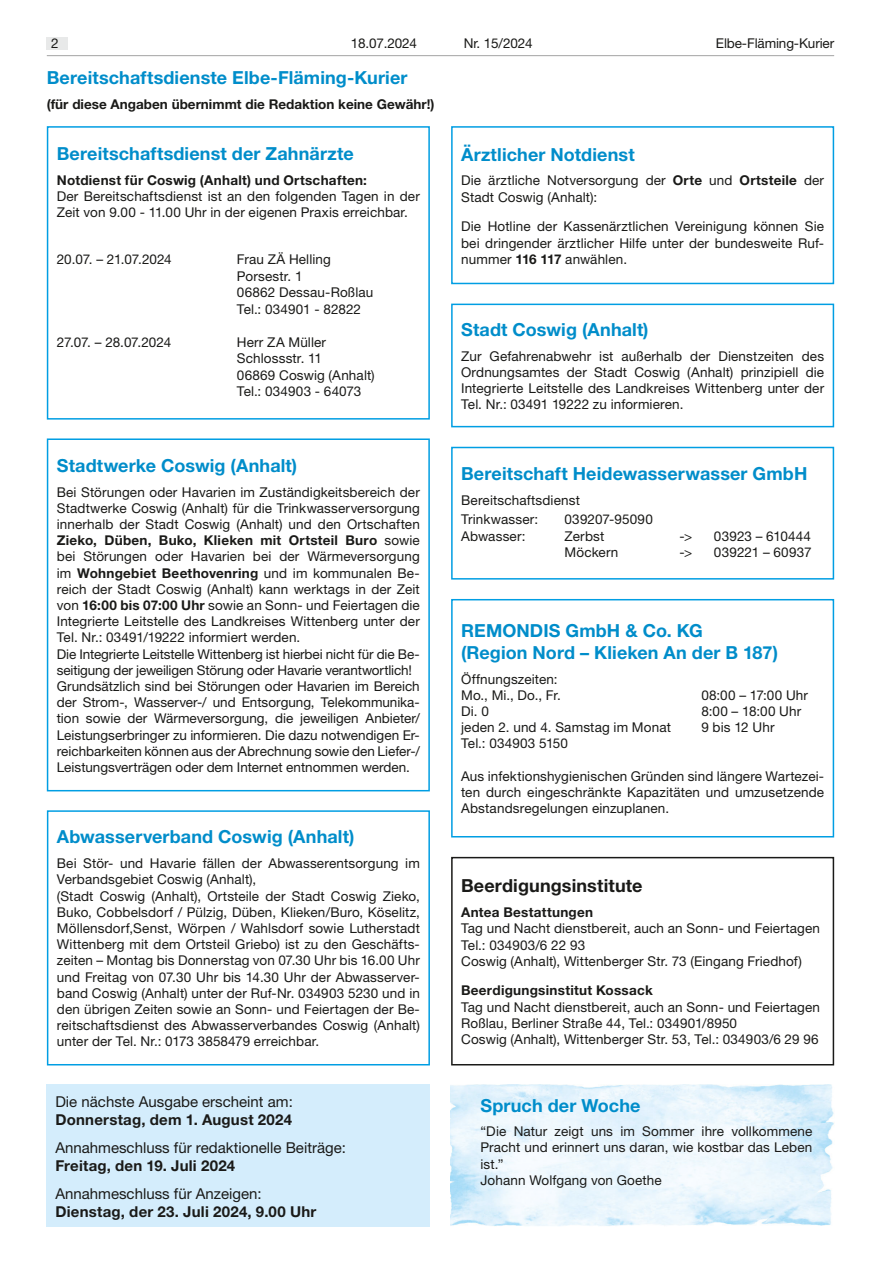
<style>
.page{position:relative;width:881px;height:1263px;background:#fff}
.page>*{position:absolute;margin:0;border:0;box-sizing:border-box;transform-origin:0 0}
.t1{font:700 18px/21.6px "Helvetica Neue LT";letter-spacing:.005em;color:#008dca}
.t2{font:700 18px "Helvetica Neue LT";letter-spacing:.005em;color:#1a1a18}
.t3{font:15px "Helvetica Neue LT";color:#1a1a18}
.t4{font:700 15px "Helvetica Neue LT";letter-spacing:.015em;color:#1a1a18}
.t5{font:13.5px/16.2px "Helvetica Neue LT";letter-spacing:.01em;color:#1a1a18}
.t6{font:700 13.5px "Helvetica Neue LT";letter-spacing:.015em;color:#1a1a18}
.t7{font:13.5px "Helvetica Neue LT";letter-spacing:-.015em;color:#1a1a18}
.t8{font:13.5px "Helvetica Neue LT";letter-spacing:-.01em;color:#1a1a18}
.s1{font-weight:700}
</style>
<div class="page">
<hr style="left:47px;top:55px;width:786px;height:1px;background:#1a1a18">
<div style="left:47px;top:37px;width:21px;height:13px;background:#e8e9e9"></div>
<img style="left:450px;top:1084px;width:383px;height:142px">
<div style="left:47px;top:126px;width:382px;height:294px;border:2px solid #009ee3"></div>
<div style="left:47px;top:438px;width:382px;height:353px;border:2px solid #009ee3"></div>
<div style="left:47px;top:810px;width:383px;height:255px;border:2px solid #009ee3"></div>
<div style="left:451px;top:126px;width:382px;height:158px;border:2px solid #009ee3"></div>
<div style="left:451px;top:304px;width:382px;height:123px;border:2px solid #009ee3"></div>
<div style="left:451px;top:447px;width:382px;height:133px;border:2px solid #009ee3"></div>
<div style="left:451px;top:599px;width:382px;height:238px;border:2px solid #009ee3"></div>
<div style="left:451px;top:857px;width:382px;height:208px;border:2px solid #1a1a18"></div>
<div style="left:47px;top:1084px;width:383px;height:143px;background:#d4edfc"></div>
<p class="t5" style="left:51px;top:35px;width:9px">2</p>
<p class="t5" style="left:350px;top:35px;width:68px">18.07.2024</p>
<p class="t5" style="left:463px;top:35px;width:70px">Nr. 15/2024</p>
<p class="t8" style="left:715px;top:35px;width:120px">Elbe-Fläming-Kurier</p>
<h1 class="t1" style="left:47px;top:67px;width:362px">Bereitschaftsdienste Elbe-Fläming-Kurier</h1>
<p class="t6" style="left:47px;top:96px;width:389px">(für diese Angaben übernimmt die Redaktion keine Gewähr!)</p>
<h1 class="t1" style="left:57px;top:143px;width:298px">Bereitschaftsdienst der Zahnärzte</h1>
<p class="t6" style="left:57px;top:172px;width:311px">Notdienst für Coswig (Anhalt) und Ortschaften:</p>
<p class="t5" style="left:57px;top:188px;width:364px">Der Bereitschaftsdienst ist an den folgenden Tagen in der<br>Zeit von 9.00 - 11.00 Uhr in der eigenen Praxis erreichbar.</p>
<p class="t7" style="left:57px;top:251px;width:116px">20.07. – 21.07.2024</p>
<p class="t5" style="left:237px;top:251px;width:138px;line-height:16.6px">Frau ZÄ Helling<br>Porsestr. 1<br>06862 Dessau-Roßlau<br>Tel.: 034901 - 82822</p>
<p class="t7" style="left:57px;top:334px;width:116px">27.07. – 28.07.2024</p>
<p class="t5" style="left:237px;top:333px;width:139px;line-height:16.6px">Herr ZA Müller<br>Schlossstr. 11<br>06869 Coswig (Anhalt)<br>Tel.: 034903 - 64073</p>
<h1 class="t1" style="left:461px;top:143px;width:175px">Ärztlicher Notdienst</h1>
<p class="t5" style="left:461px;top:172px;width:364px">Die ärztliche Notversorgung der <span class="s1">Orte</span> und <span class="s1">Ortsteile</span> der<br>Stadt Coswig (Anhalt):</p>
<p class="t5" style="left:461px;top:218px;width:364px;text-align:justify">Die Hotline der Kassenärztlichen Vereinigung können Sie bei dringender ärztlicher Hilfe unter der bundesweite Ruf&shy;nummer <span class="s1">116 117</span> anwählen.</p>
<h1 class="t1" style="left:461px;top:318px;width:189px">Stadt Coswig (Anhalt)</h1>
<p class="t5" style="left:461px;top:347px;width:364px;text-align:justify">Zur Gefahrenabwehr ist außerhalb der Dienstzeiten des Ordnungsamtes der Stadt Coswig (Anhalt) prinzipiell die Integrierte Leitstelle des Landkreises Wittenberg unter der Tel. Nr.: 03491 19222 zu informieren.</p>
<h1 class="t1" style="left:57px;top:454px;width:242px">Stadtwerke Coswig (Anhalt)</h1>
<p class="t5" style="left:57px;top:483px;width:364px">Bei Störungen oder Havarien im Zuständigkeitsbereich der Stadtwerke Coswig (Anhalt) für die Trinkwasserversorgung innerhalb der Stadt Coswig (Anhalt) und den Ortschaften <span class="s1">Zieko, Düben, Buko, Klieken mit Ortsteil Buro</span> sowie bei Störungen oder Havarien bei der Wärmeversorgung im <span class="s1">Wohngebiet Beethovenring</span> und im kommunalen Be&shy;reich der Stadt Coswig (Anhalt) kann werktags in der Zeit von <span class="s1">16:00 bis 07:00 Uhr</span> sowie an Sonn- und Feiertagen die Integrierte Leitstelle des Landkreises Wittenberg unter der Tel. Nr.: 03491/19222 informiert werden.<br>Die Integrierte Leitstelle Wittenberg ist hierbei nicht für die Be&shy;seitigung der jeweiligen Störung oder Havarie verantwortlich!<br>Grundsätzlich sind bei Störungen oder Havarien im Bereich der Strom-, Wasserver-/ und Entsorgung, Telekommunika&shy;tion sowie der Wärmeversorgung, die jeweiligen Anbieter/ Leistungserbringer zu informieren. Die dazu notwendigen Er&shy;reichbarkeiten können aus der Abrechnung sowie den Liefer-/ Leistungsverträgen oder dem Internet entnommen werden.</p>
<h1 class="t1" style="left:57px;top:826px;width:299px">Abwasserverband Coswig (Anhalt)</h1>
<p class="t5" style="left:57px;top:855px;width:364px">Bei Stör- und Havarie fällen der Abwasserentsorgung im Verbandsgebiet Coswig (Anhalt),<br>(Stadt Coswig (Anhalt), Ortsteile der Stadt Coswig Zieko, Buko, Cobbelsdorf / Pülzig, Düben, Klieken/Buro, Köselitz, Möllensdorf,Senst, Wörpen / Wahlsdorf sowie Lutherstadt Wittenberg mit dem Ortsteil Griebo) ist zu den Geschäfts&shy;zeiten – Montag bis Donnerstag von 07.30 Uhr bis 16.00 Uhr und Freitag von 07.30 Uhr bis 14.30 Uhr der Abwasserver&shy;band Coswig (Anhalt) unter der Ruf-Nr. 034903 5230 und in den übrigen Zeiten sowie an Sonn- und Feiertagen der Be&shy;reitschaftsdienst des Abwasserverbandes Coswig (Anhalt) unter der Tel. Nr.: 0173 3858479 erreichbar.</p>
<p class="t3" style="left:55px;top:1092px;width:239px">Die nächste Ausgabe erscheint am:</p>
<p class="t4" style="left:55px;top:1110px;width:238px">Donnerstag, dem 1. August 2024</p>
<p class="t3" style="left:55px;top:1138px;width:292px">Annahmeschluss für redaktionelle Beiträge:</p>
<p class="t4" style="left:55px;top:1156px;width:181px">Freitag, den 19. Juli 2024</p>
<p class="t3" style="left:55px;top:1184px;width:208px">Annahmeschluss für Anzeigen:</p>
<p class="t4" style="left:55px;top:1202px;width:262px">Dienstag, der 23. Juli 2024, 9.00 Uhr</p>
<h1 class="t1" style="left:461px;top:462px;width:347px">Bereitschaft Heidewasserwasser GmbH</h1>
<p class="t5" style="left:461px;top:490px;width:120px;line-height:19.6px">Bereitschaftsdienst<br>Trinkwasser:</p>
<p class="t5" style="left:564px;top:511px;width:90px">039207-95090</p>
<p class="t5" style="left:461px;top:528px;width:66px">Abwasser:</p>
<p class="t5" style="left:564px;top:528px;width:41px">Zerbst</p>
<p class="t5" style="left:679px;top:528px;width:14px">-&gt;</p>
<p class="t5" style="left:713px;top:528px;width:99px">03923 – 610444</p>
<p class="t5" style="left:564px;top:544px;width:55px">Möckern</p>
<p class="t5" style="left:679px;top:544px;width:14px">-&gt;</p>
<p class="t5" style="left:713px;top:544px;width:99px">039221 – 60937</p>
<h1 class="t1" style="left:461px;top:620px;width:318px">REMONDIS GmbH &amp; Co. KG<br>(Region Nord – Klieken An der B 187)</h1>
<p class="t5" style="left:461px;top:670px;width:101px">Öffnungszeiten:<br>Mo., Mi., Do., Fr.</p>
<p class="t5" style="left:701px;top:687px;width:108px">08:00 – 17:00 Uhr</p>
<p class="t5" style="left:461px;top:703px;width:29px">Di. 0</p>
<p class="t5" style="left:701px;top:703px;width:101px">8:00 – 18:00 Uhr</p>
<p class="t5" style="left:461px;top:719px;width:211px">jeden 2. und 4. Samstag im Monat</p>
<p class="t5" style="left:701px;top:719px;width:75px">9 bis 12 Uhr</p>
<p class="t5" style="left:461px;top:735px;width:108px">Tel.: 034903 5150</p>
<p class="t5" style="left:461px;top:768px;width:364px;text-align:justify">Aus infektionshygienischen Gründen sind längere Wartezei&shy;ten durch eingeschränkte Kapazitäten und umzusetzende Abstandsregelungen einzuplanen.</p>
<h1 class="t2" style="left:461px;top:875px;width:183px">Beerdigungsinstitute</h1>
<p class="t6" style="left:461px;top:904px;width:133px">Antea Bestattungen</p>
<p class="t5" style="left:461px;top:920px;width:360px">Tag und Nacht dienstbereit, auch an Sonn- und Feiertagen<br>Tel.: 034903/6 22 93<br>Coswig (Anhalt), Wittenberger Str. 73 (Eingang Friedhof)</p>
<p class="t6" style="left:461px;top:982px;width:193px">Beerdigungsinstitut Kossack</p>
<p class="t5" style="left:461px;top:998px;width:360px">Tag und Nacht dienstbereit, auch an Sonn- und Feiertagen<br>Roßlau, Berliner Straße 44, Tel.: 034901/8950<br>Coswig (Anhalt), Wittenberger Str. 53, Tel.: 034903/6 29 96</p>
<h1 class="t1" style="left:480px;top:1094px;width:162px">Spruch der Woche</h1>
<p class="t5" style="left:480px;top:1123px;width:333px">“Die Natur zeigt uns im Sommer ihre vollkommene Pracht und erinnert uns daran, wie kostbar das Leben ist.”<br>Johann Wolfgang von Goethe</p>
</div>
